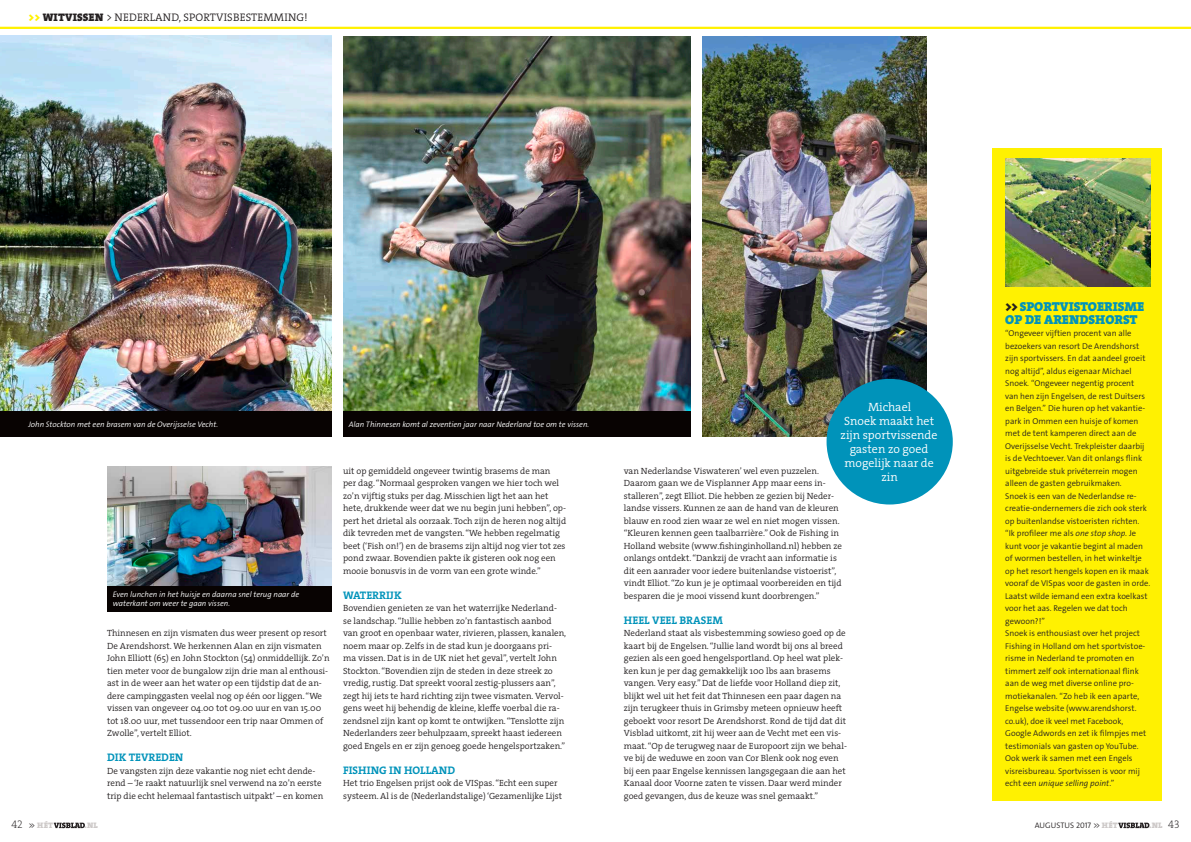
<style>
.page{position:relative;width:1191px;height:842px;background:#fff}
.page>*{position:absolute;margin:0;border:0;box-sizing:border-box;transform-origin:0 0}
.t1{font:13px/12.5px "The Serif HP9 Blk";color:#0093ba}
.t2{font:12px/14px "The Serif HP4 Se Lig";color:#fff;text-align:center}
.t3{font:11px "The Serif HP7 Bld";color:#0093ba}
.t4{font:11px "The Serif HP4 Se Lig";letter-spacing:.015em;color:#231f20}
.t5{font:9px/12.5px "The Serif HP4 Se Lig";color:#231f20}
.t6{font:300 8.5px/12.5px "The Sans Os F";color:#231f20}
.t7{font:italic 300 8px/9px "The Sans Os F";color:#fff}
.t8{font:300 8px "The Sans Os F";color:#231f20}
.t9{font:8px "The Serif HP9 Blk";letter-spacing:.03em;color:#cdc9c8}
.s1{font-family:"The Serif HP9 Blk";color:#fff101}
.s2{font-family:"The Serif HP9 Blk"}
.s3{color:#231f20}
.s4{font-style:italic}
.s5{font-family:"The Serif HP2 Ex Lig";font-size:11px;color:#231f20}
.s6{font-family:"The Sans Os F";font-weight:300;color:#231f20}
.s7{font-family:"The Serif HP9 Blk";font-weight:400;color:#cdc9c8}
</style>
<div class="page">
<hr style="left:0;top:27px;width:1191px;height:2px;background:#fff101">
<img style="left:343px;top:36px;width:347px;height:375px">
<img style="left:0;top:36px;width:331px;height:375px">
<img style="left:702px;top:36px;width:224px;height:400px">
<div style="left:992px;top:148px;width:170px;height:653px;background:#fff101"></div>
<img style="left:1005px;top:159px;width:145px;height:127px">
<img style="left:107px;top:467px;width:224px;height:119px">
<svg style="left:54px;top:822px;width:31px;height:6px"></svg>
<svg style="left:1118px;top:822px;width:31px;height:6px"></svg>
<div style="left:826px;top:379px;width:126px;height:125px;background:#0093ba;border-radius:50%"></div>
<div style="left:343px;top:411px;width:347px;height:25px;background:#080302"></div>
<div style="left:107px;top:586px;width:224px;height:25px;background:#080302"></div>
<div style="left:0;top:411px;width:331px;height:25px;background:#080302"></div>
<p class="t4" style="left:28px;top:10px;width:281px"><span class="s1">&gt;&gt;</span> <span class="s2">WITVISSEN</span> &gt; NEDERLAND, SPORTVISBESTEMMING!</p>
<p class="t7" style="left:28px;top:419px;width:191px">John Stockton met een brasem van de Overijsselse Vecht.</p>
<p class="t7" style="left:349px;top:419px;width:242px">Alan Thinnesen komt al zeventien jaar naar Nederland toe om te vissen.</p>
<p class="t7" style="left:113px;top:590px;width:188px">Even lunchen in het huisje en daarna snel terug naar de waterkant om weer te gaan vissen.</p>
<p class="t5" style="left:107px;top:627px;width:224px">Thinnesen en zijn vismaten dus weer present op resort De Arendshorst. We herkennen Alan en zijn vismaten John Elliott (65) en John Stockton (54) onmiddellijk. Zo’n tien meter voor de bungalow zijn drie man al enthousi&shy;ast in de weer aan het water op een tijdstip dat de an&shy;dere campinggasten veelal nog op één oor liggen. “We vissen van ongeveer 04.00 tot 09.00 uur en van 15.00 tot 18.00 uur, met tussendoor een trip naar Ommen of Zwolle”, vertelt Elliot.</p>
<p class="t3" style="left:107px;top:750px;width:78px">DIK TEVREDEN</p>
<p class="t5" style="left:107px;top:764px;width:218px">De vangsten zijn deze vakantie nog niet echt dende&shy;rend – ‘Je raakt natuurlijk snel verwend na zo’n eerste trip die echt helemaal fantastisch uitpakt’ – en komen</p>
<p class="t5" style="left:343px;top:464px;width:225px">uit op gemiddeld ongeveer twintig brasems de man<br>per dag. “Normaal gesproken vangen we hier toch wel zo’n vijftig stuks per dag. Misschien ligt het aan het hete, drukkende weer dat we nu begin juni hebben”, op&shy;pert het drietal als oorzaak. Toch zijn de heren nog altijd dik tevreden met de vangsten. “We hebben regelmatig beet (‘Fish on!’) en de brasems zijn altijd nog vier tot zes pond zwaar. Bovendien pakte ik gisteren ook nog een mooie bonusvis in de vorm van een grote winde.”</p>
<p class="t3" style="left:343px;top:587px;width:60px">WATERRIJK</p>
<p class="t5" style="left:343px;top:602px;width:225px">Bovendien genieten ze van het waterrijke Nederland&shy;se landschap. “Jullie hebben zo’n fantastisch aanbod van groot en openbaar water, rivieren, plassen, kanalen, noem maar op. Zelfs in de stad kun je doorgaans pri&shy;ma vissen. Dat is in de UK niet het geval”, vertelt John Stockton. “Bovendien zijn de steden in deze streek zo vredig, rustig. Dat spreekt vooral zestig-plussers aan”, zegt hij iets te hard richting zijn twee vismaten. Vervol&shy;gens weet hij behendig de kleine, kleffe voerbal die ra&shy;zendsnel zijn kant op komt te ontwijken. “Tenslotte zijn Nederlanders zeer behulpzaam, spreekt haast iedereen goed Engels en er zijn genoeg goede hengelsportzaken.”</p>
<p class="t3" style="left:343px;top:762px;width:114px">FISHING IN HOLLAND</p>
<p class="t5" style="left:343px;top:777px;width:221px">Het trio Engelsen prijst ook de VISpas. “Echt een super systeem. Al is de (Nederlandstalige) ‘Gezamenlijke Lijst</p>
<h2 class="t2" style="left:840px;top:400px;width:98px">Michael<br>Snoek maakt het zijn sportvissende gasten zo goed mogelijk naar de zin</h2>
<p class="t5" style="left:624px;top:464px;width:220px">van Nederlandse Viswateren’ wel even puzzelen.<br>Daarom gaan we de Visplanner App maar eens in&shy;stalleren”, zegt Elliot. Die hebben ze gezien bij Neder&shy;landse vissers. Kunnen ze aan de hand van de kleuren blauw en rood zien waar ze wel en niet mogen vissen. “Kleuren kennen geen taalbarrière.” Ook de Fishing in Holland website (www.fishinginholland.nl) hebben ze onlangs ontdekt. “Dankzij de vracht aan informatie is dit een aanrader voor iedere buitenlandse vistoerist”, vindt Elliot. “Zo kun je je optimaal voorbereiden en tijd besparen die je mooi vissend kunt doorbrengen.”</p>
<p class="t3" style="left:624px;top:612px;width:100px">HEEL VEEL BRASEM</p>
<p class="t5" style="left:624px;top:627px;width:225px">Nederland staat als visbestemming sowieso goed op de kaart bij de Engelsen. “Jullie land wordt bij ons al breed gezien als een goed hengelsportland. Op heel wat plek&shy;ken kun je per dag gemakkelijk 100 lbs aan brasems vangen. Very easy.” Dat de liefde voor Holland diep zit, blijkt wel uit het feit dat Thinnesen een paar dagen na zijn terugkeer thuis in Grimsby meteen opnieuw heeft geboekt voor resort De Arendshorst. Rond de tijd dat dit Visblad uitkomt, zit hij weer aan de Vecht met een vis&shy;maat. “Op de terugweg naar de Europoort zijn we behal&shy;ve bij de weduwe en zoon van Cor Blenk ook nog even bij een paar Engelse kennissen langsgegaan die aan het Kanaal door Voorne zaten te vissen. Daar werd minder goed gevangen, dus de keuze was snel gemaakt.”</p>
<h1 class="t1" style="left:1005px;top:300px;width:141px"><span class="s3">&gt;&gt;</span> SPORTVISTOERISME<br>OP DE ARENDSHORST</h1>
<p class="t6" style="left:1005px;top:327px;width:147px">“Ongeveer vijftien procent van alle bezoekers van resort De Arendshorst zijn sportvissers. En dat aandeel groeit nog altijd”, aldus eigenaar Michael Snoek. “Ongeveer negentig procent<br>van hen zijn Engelsen, de rest Duitsers en Belgen.” Die huren op het vakantie&shy;park in Ommen een huisje of komen met de tent kamperen direct aan de Overijsselse Vecht. Trekpleister daarbij is de Vechtoever. Van dit onlangs flink uitgebreide stuk privéterrein mogen alleen de gasten gebruikmaken.<br>Snoek is een van de Nederlandse re&shy;creatie-ondernemers die zich ook sterk op buitenlandse vistoeristen richten. “Ik profileer me als <span class="s4">one stop shop</span>. Je kunt voor je vakantie begint al maden of wormen bestellen, in het winkeltje op het resort hengels kopen en ik maak vooraf de VISpas voor de gasten in orde.<br>Laatst wilde iemand een extra koelkast voor het aas. Regelen we dat toch gewoon?!”<br>Snoek is enthousiast over het project Fishing in Holland om het sportvistoe&shy;risme in Nederland te promoten en timmert zelf ook internationaal flink aan de weg met diverse online pro&shy;motiekanalen. “Zo heb ik een aparte, Engelse website (www.arendshorst. co.uk), doe ik veel met Facebook, Google Adwords en zet ik filmpjes met testimonials van gasten op YouTube.<br>Ook werk ik samen met een Engels visreisbureau. Sportvissen is voor mij echt een <span class="s4">unique selling point</span>.”</p>
<p class="t9" style="left:11px;top:820px;width:43px"><span class="s5">42</span> <span class="s6">&gt;&gt;</span> HÉT</p>
<p class="t9" style="left:85px;top:820px;width:15px">.NL</p>
<p class="t8" style="left:1034px;top:820px;width:85px">AUGUSTUS 2017 &gt;&gt; <span class="s7">HÉT</span></p>
<p class="t9" style="left:1149px;top:820px;width:32px">.NL <span class="s5">43</span></p>
</div>
